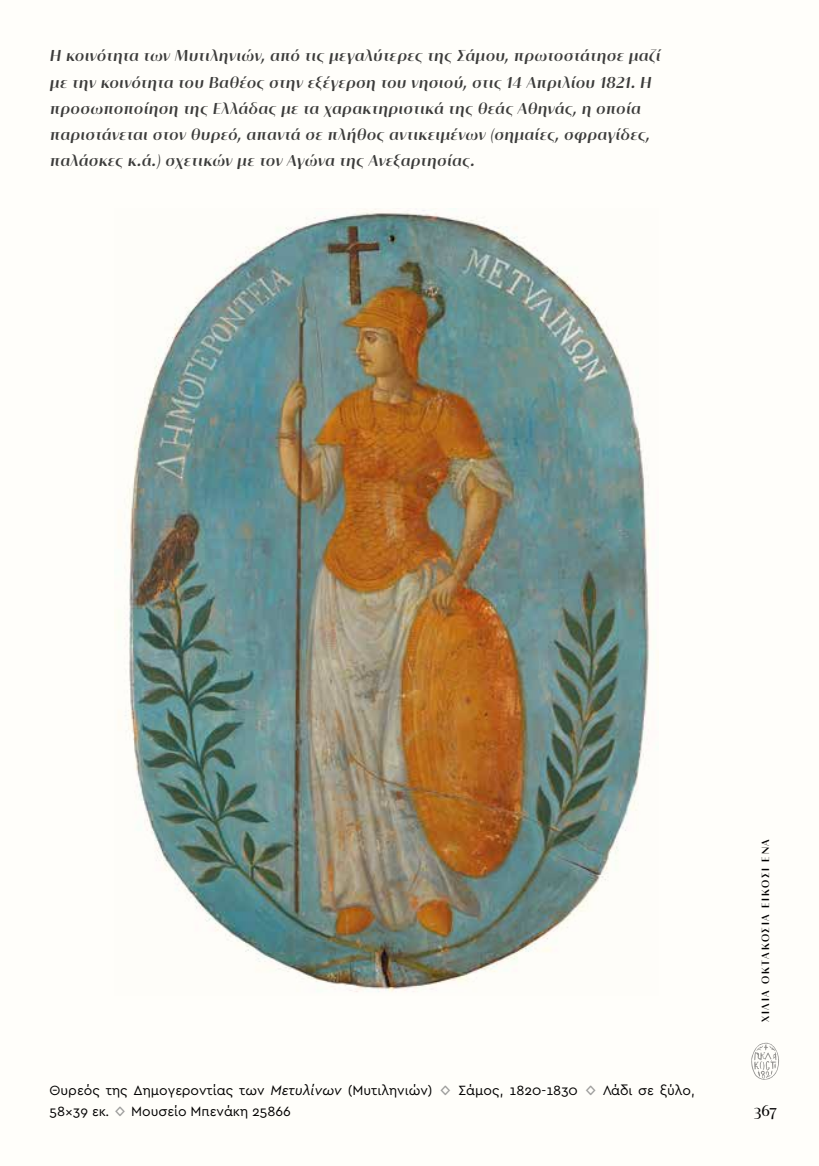
<style>
.page{position:relative;width:819px;height:1166px;background:#fffefa}
.page>*{position:absolute;margin:0;border:0;box-sizing:border-box;transform-origin:0 0}
.t1{font:italic 500 15.75px/26.2px "Nobilis";letter-spacing:.04em;color:#3c3c3b}
.t2{font:15.75px "Nobilis";color:#000}
.t3{font:14px/21px "Cera Pro";color:#000}
.t4{font:500 10.5px "Nobilis";letter-spacing:.17em;color:#000}
.s1{font-style:italic;font-size:14.35px}
.s2{color:#9d9d9c}
</style>
<div class="page">
<svg style="left:751px;top:1042px;width:28px;height:38px"></svg>
<img style="left:124px;top:208px;width:525px;height:784px">
<p class="t1" style="left:50px;top:42px;width:611px">Η κοινότητα των Μυτιληνιών, από τις μεγαλύτερες της Σάμου, πρωτοστάτησε μαζί με την κοινότητα του Βαθέος στην εξέγερση του νησιού, στις 14 Απριλίου 1821. Η προσωποποίηση της Ελλάδας με τα χαρακτηριστικά της θεάς Αθηνάς, η οποία παριστάνεται στον θυρεό, απαντά σε πλήθος αντικειμένων (σημαίες, σφραγίδες, παλάσκες κ.ά.) σχετικών με τον Αγώνα της Ανεξαρτησίας.</p>
<p class="t3" style="left:50px;top:1079px;width:646px">Θυρεός της Δημογεροντίας των <span class="s1">Μετυλίνων</span> (Μυτιληνιών) <span class="s2">◊</span> Σάμος, 1820-1830 <span class="s2">◊</span> Λάδι σε ξύλο,<br>58×39 εκ. <span class="s2">◊</span> Μουσείο Μπενάκη 25866</p>
<p class="t4" style="left:758px;top:1022px;width:185px;rotate:-90deg">ΧΙΛΙΑ ΟΚΤΑΚΟΣΙΑ ΕΙΚΟΣΙ ΕΝΑ</p>
<p class="t2" style="left:753px;top:1100px;width:25px">367</p>
</div>
